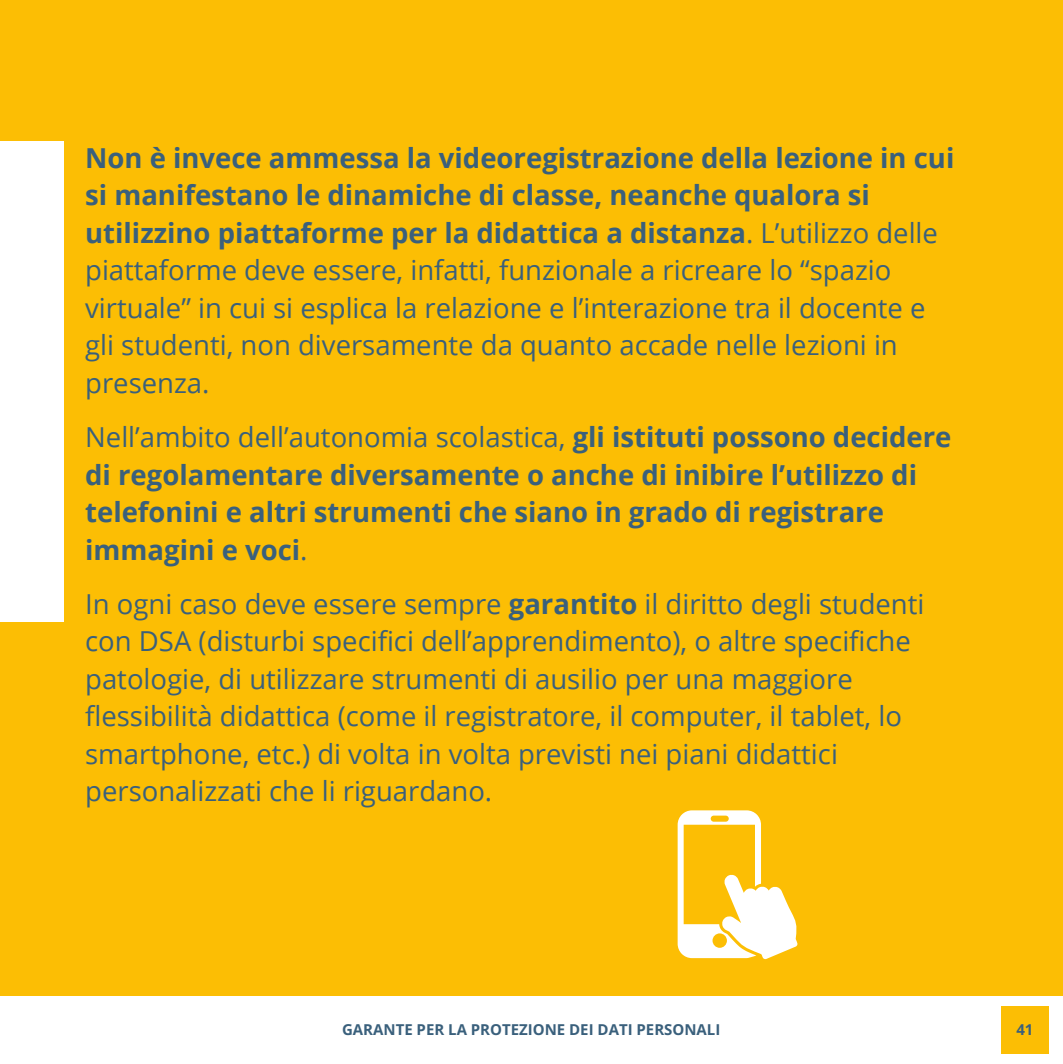
<style>
.page{position:relative;width:1063px;height:1064px;background:#fff}
.page>*{position:absolute;margin:0;border:0;box-sizing:border-box;transform-origin:0 0}
.t1{font:27.5px/37.5px "Open Sans";color:#3a607c}
.t2{font:700 27.5px/37.5px "Open Sans";color:#3a607c}
.t3{font:700 15px "Open Sans";color:#3a607c}
.s1{font-weight:700}
.s2{font-weight:400}
</style>
<div class="page">
<div style="left:0;top:0;width:1062px;height:1062px;background:#fcbe04"></div>
<svg style="left:677px;top:810px;width:120px;height:148px"></svg>
<div style="left:0;top:141px;width:63px;height:480px;background:#fff"></div>
<div style="left:0;top:995px;width:1062px;height:68px;background:#fff"></div>
<div style="left:1001px;top:1005px;width:47px;height:47px;background:#fcbe04"></div>
<p class="t1" style="left:85px;top:138px;width:870px"><span class="s1">Non è invece ammessa la videoregistrazione della lezione in cui si manifestano le dinamiche di classe, neanche qualora si utilizzino piattaforme per la didattica a distanza</span>. L’utilizzo delle piattaforme deve essere, infatti, funzionale a ricreare lo “spazio virtuale” in cui si esplica la relazione e l’interazione tra il docente e gli studenti, non diversamente da quanto accade nelle lezioni in presenza.</p>
<p class="t2" style="left:85px;top:417px;width:867px"><span class="s2">Nell’ambito dell’autonomia scolastica,</span> gli istituti possono decidere di regolamentare diversamente o anche di inibire l’utilizzo di telefonini e altri strumenti che siano in grado di registrare immagini e voci<span class="s2">.</span></p>
<p class="t1" style="left:85px;top:584px;width:840px">In ogni caso deve essere sempre <span class="s1">garantito</span> il diritto degli studenti con DSA (disturbi specifici dell’apprendimento), o altre specifiche patologie, di utilizzare strumenti di ausilio per una maggiore flessibilità didattica (come il registratore, il computer, il tablet, lo smartphone, etc.) di volta in volta previsti nei piani didattici personalizzati che li riguardano.</p>
<p class="t3" style="left:342px;top:1018px;width:380px">GARANTE PER LA PROTEZIONE DEI DATI PERSONALI</p>
<p class="t3" style="left:1016px;top:1018px;width:19px">41</p>
</div>
